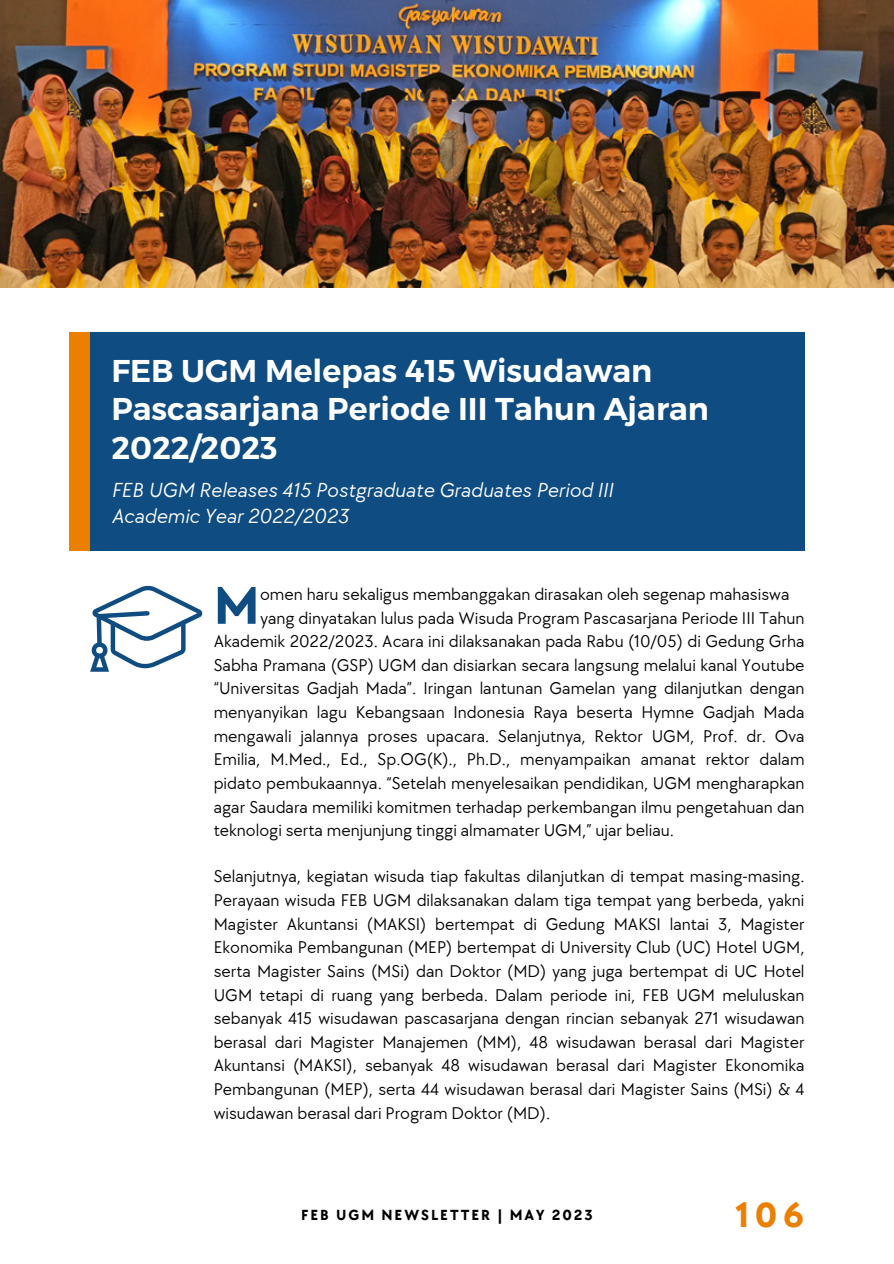
<style>
.page{position:relative;width:894px;height:1264px;background:#fff}
.page>*{position:absolute;margin:0;border:0;box-sizing:border-box;transform-origin:0 0}
.t1{font:700 54px "TT Chocolates";color:#0f4c81}
.t2{font:700 36px "TT Chocolates";color:#eb7f01}
.t3{font:31.5px/38.2px "Trueno S Bd";color:#fff}
.t4{font:italic 21px/25.8px "TT Chocolates";color:#fff}
.t5{font:17.55px/23.7px "TT Chocolates";color:#000;text-align:justify}
.t6{font:700 15.15px "TT Chocolates";letter-spacing:.13em;color:#000}
</style>
<div class="page">
<img style="left:0;top:0;width:893px;height:287px">
<div style="left:89px;top:332px;width:715px;height:218px;background:#0f4c81"></div>
<div style="left:69px;top:332px;width:21px;height:218px;background:#eb7f01"></div>
<svg style="left:90px;top:586px;width:112px;height:85px"></svg>
<h3 class="t3" style="left:111px;top:351px;width:599px">FEB UGM Melepas 415 Wisudawan<br>Pascasarjana Periode III Tahun Ajaran<br>2022/2023</h3>
<p class="t4" style="left:111px;top:478px;width:503px">FEB UGM Releases 415 Postgraduate Graduates Period III<br>Academic Year 2022/2023</p>
<h1 class="t1" style="left:214px;top:575px;width:47px">M</h1>
<p class="t5" style="left:260px;top:583px;width:530px">omen haru sekaligus membanggakan dirasakan oleh segenap mahasiswa</p>
<p class="t5" style="left:260px;top:606px;width:545px">yang dinyatakan lulus pada Wisuda Program Pascasarjana Periode III Tahun</p>
<p class="t5" style="left:214px;top:630px;width:592px">Akademik 2022/2023. Acara ini dilaksanakan pada Rabu (10/05) di Gedung Grha</p>
<p class="t5" style="left:214px;top:653px;width:592px">Sabha Pramana (GSP) UGM dan disiarkan secara langsung melalui kanal Youtube</p>
<p class="t5" style="left:214px;top:677px;width:592px">“Universitas Gadjah Mada”. Iringan lantunan Gamelan yang dilanjutkan dengan</p>
<p class="t5" style="left:214px;top:701px;width:592px">menyanyikan lagu Kebangsaan Indonesia Raya beserta Hymne Gadjah Mada</p>
<p class="t5" style="left:214px;top:724px;width:592px">mengawali jalannya proses upacara. Selanjutnya, Rektor UGM, Prof. dr. Ova</p>
<p class="t5" style="left:214px;top:748px;width:592px">Emilia, M.Med., Ed., Sp.OG(K)., Ph.D., menyampaikan amanat rektor dalam</p>
<p class="t5" style="left:214px;top:772px;width:592px">pidato pembukaannya. “Setelah menyelesaikan pendidikan, UGM mengharapkan</p>
<p class="t5" style="left:214px;top:795px;width:592px">agar Saudara memiliki komitmen terhadap perkembangan ilmu pengetahuan dan</p>
<p class="t5" style="left:214px;top:819px;width:461px">teknologi serta menjunjung tinggi almamater UGM,” ujar beliau.</p>
<p class="t5" style="left:214px;top:865px;width:592px">Selanjutnya, kegiatan wisuda tiap fakultas dilanjutkan di tempat masing-masing.<br>Perayaan wisuda FEB UGM dilaksanakan dalam tiga tempat yang berbeda, yakni Magister Akuntansi (MAKSI) bertempat di Gedung MAKSI lantai 3, Magister Ekonomika Pembangunan (MEP) bertempat di University Club (UC) Hotel UGM, serta Magister Sains (MSi) dan Doktor (MD) yang juga bertempat di UC Hotel UGM tetapi di ruang yang berbeda. Dalam periode ini, FEB UGM meluluskan sebanyak 415 wisudawan pascasarjana dengan rincian sebanyak 271 wisudawan berasal dari Magister Manajemen (MM), 48 wisudawan berasal dari Magister Akuntansi (MAKSI), sebanyak 48 wisudawan berasal dari Magister Ekonomika Pembangunan (MEP), serta 44 wisudawan berasal dari Magister Sains (MSi) &amp; 4 wisudawan berasal dari Program Doktor (MD).</p>
<p class="t6" style="left:301px;top:1206px;width:293px">FEB UGM NEWSLETTER | MAY 2023</p>
<h2 class="t2" style="left:735px;top:1194px;width:69px">106</h2>
</div>
